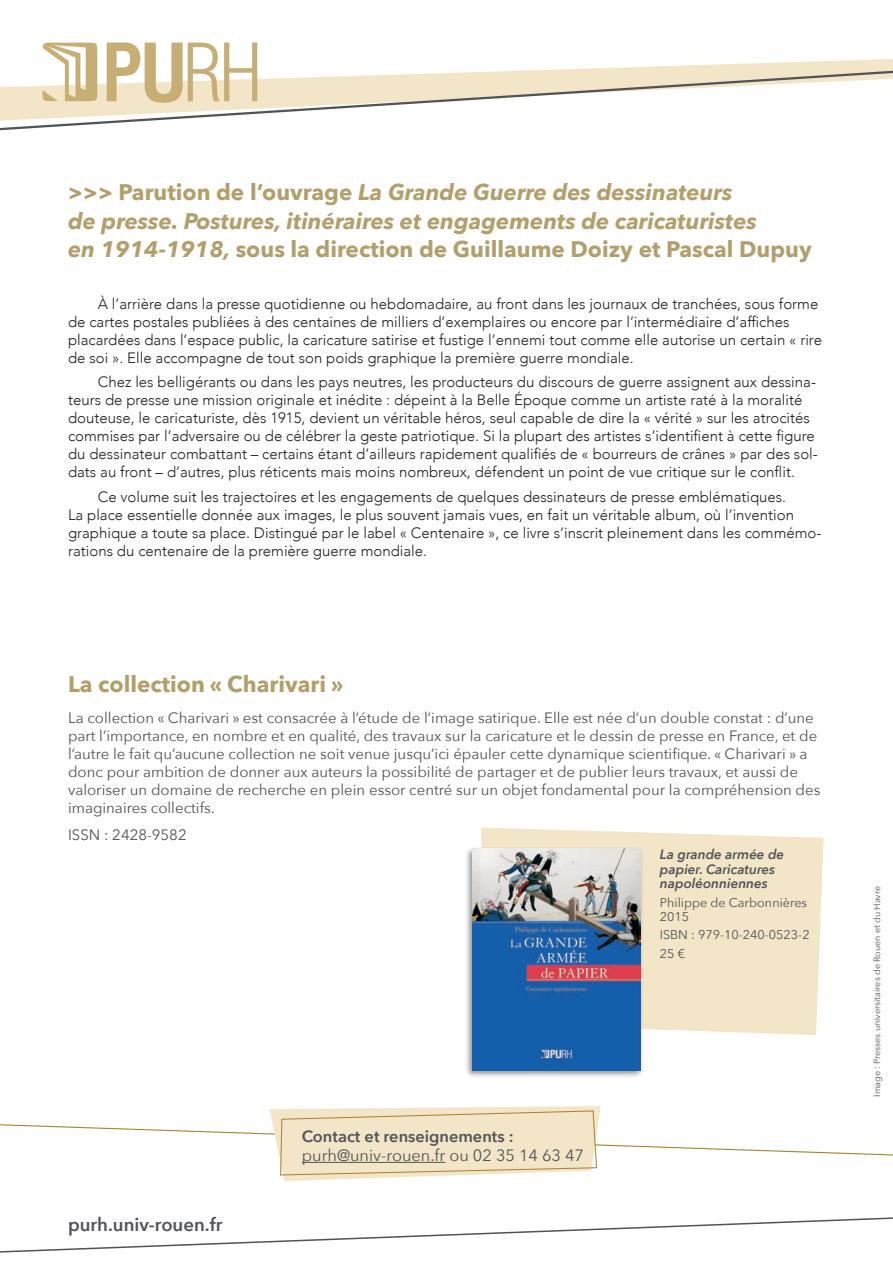
<style>
.page{position:relative;width:893px;height:1263px;background:#fff}
.page>*{position:absolute;margin:0;border:0;box-sizing:border-box;transform-origin:0 0}
.Titre{font:italic 700 22.5px/28.5px "Avenir Next";color:#b39f6b}
.Titre-2{font:700 22.5px "Avenir Next";color:#b39f6b}
.Texte_courant{font:600 18.6px "Avenir Next";color:#505357}
.Texte_courant-2{font:16.35px "Avenir Next";color:#505357}
.Texte_courant-3{font:600 16.35px "Avenir Next";color:#505357}
.t1{font:300 15px/18px "Avenir";color:#231f20}
.Texte_courant-4{font:15px/18px "Avenir Next";color:#505357}
.Texte_courant-5{font:italic 600 13.5px/14.4px "Avenir Next";color:#505357}
.Texte_courant-6{font:12.6px/14.1px "Avenir Next";color:#505357}
.t2{font:9px "Avenir Next";color:#505357}
.s1{font-style:normal}
</style>
<div class="page">
<svg style="left:97px;top:59px;width:796px;height:9px"></svg>
<svg style="left:0;top:68px;width:893px;height:63px"></svg>
<svg style="left:107px;top:43px;width:150px;height:60px"></svg>
<svg style="left:43px;top:43px;width:54px;height:58px"></svg>
<svg style="left:0;top:1217px;width:893px;height:36px"></svg>
<svg style="left:0;top:1106px;width:893px;height:75px"></svg>
<div style="left:481px;top:827px;width:342px;height:208px;background:#f3e5c7"></div>
<div style="left:464px;top:846px;width:179px;height:232px;background:#231f20;opacity:.5"></div>
<img style="left:472px;top:849px;width:169px;height:221px">
<p class="Titre" style="left:68px;top:178px;width:745px"><span class="s1">&gt;&gt;&gt; Parution de l’ouvrage</span> La Grande Guerre des dessinateurs<br>de presse. Postures, itinéraires et engagements de caricaturistes<br>en 1914-1918, <span class="s1">sous la direction de Guillaume Doizy et Pascal Dupuy</span></p>
<p class="t1" style="left:68px;top:295px;width:755px;text-indent:30px">À l’arrière dans la presse quotidienne ou hebdomadaire, au front dans les journaux de tranchées, sous forme de cartes postales publiées à des centaines de milliers d’exemplaires ou encore par l’intermédiaire d’affiches placardées dans l’espace public, la caricature satirise et fustige l’ennemi tout comme elle autorise un certain « rire de soi ». Elle accompagne de tout son poids graphique la première guerre mondiale.</p>
<p class="t1" style="left:68px;top:373px;width:751px;text-indent:30px">Chez les belligérants ou dans les pays neutres, les producteurs du discours de guerre assignent aux dessina&shy;teurs de presse une mission originale et inédite : dépeint à la Belle Époque comme un artiste raté à la moralité douteuse, le caricaturiste, dès 1915, devient un véritable héros, seul capable de dire la « vérité » sur les atrocités commises par l’adversaire ou de célébrer la geste patriotique. Si la plupart des artistes s’identifient à cette figure du dessinateur combattant – certains étant d’ailleurs rapidement qualifiés de « bourreurs de crânes » par des sol&shy;dats au front – d’autres, plus réticents mais moins nombreux, défendent un point de vue critique sur le conflit.</p>
<p class="t1" style="left:68px;top:488px;width:755px;text-indent:30px">Ce volume suit les trajectoires et les engagements de quelques dessinateurs de presse emblématiques.<br>La place essentielle donnée aux images, le plus souvent jamais vues, en fait un véritable album, où l’invention graphique a toute sa place. Distingué par le label « Centenaire », ce livre s’inscrit pleinement dans les commémo&shy;rations du centenaire de la première guerre mondiale.</p>
<p class="Titre-2" style="left:68px;top:665px;width:277px">La collection « Charivari »</p>
<p class="Texte_courant-4" style="left:68px;top:708px;width:754px">La collection « Charivari » est consacrée à l’étude de l’image satirique. Elle est née d’un double constat : d’une part l’importance, en nombre et en qualité, des travaux sur la caricature et le dessin de presse en France, et de l’autre le fait qu’aucune collection ne soit venue jusqu’ici épauler cette dynamique scientifique. « Charivari » a donc pour ambition de donner aux auteurs la possibilité de partager et de publier leurs travaux, et aussi de valoriser un domaine de recherche en plein essor centré sur un objet fondamental pour la compréhension des imaginaires collectifs.</p>
<p class="Texte_courant-4" style="left:68px;top:825px;width:120px">ISSN : 2428-9582</p>
<p class="Texte_courant" style="left:68px;top:1209px;width:156px">purh.univ-rouen.fr</p>
<p class="Texte_courant-3" style="left:302px;top:1122px;width:213px">Contact et renseignements :</p>
<p class="Texte_courant-2" style="left:302px;top:1142px;width:284px">purh@univ-rouen.fr ou 02 35 14 63 47</p>
<p class="Texte_courant-5" style="left:660px;top:847px;width:126px">La grande armée de papier. Caricatures napoléonniennes</p>
<p class="Texte_courant-6" style="left:660px;top:895px;width:149px">Philippe de Carbonnières<br>2015</p>
<p class="Texte_courant-6" style="left:660px;top:927px;width:151px">ISBN : 979-10-240-0523-2</p>
<p class="Texte_courant-6" style="left:660px;top:946px;width:27px">25 €</p>
<p class="t2" style="left:869px;top:1097px;width:212px;rotate:-90deg">Image : Presses universitaires de Rouen et du Havre</p>
</div>
